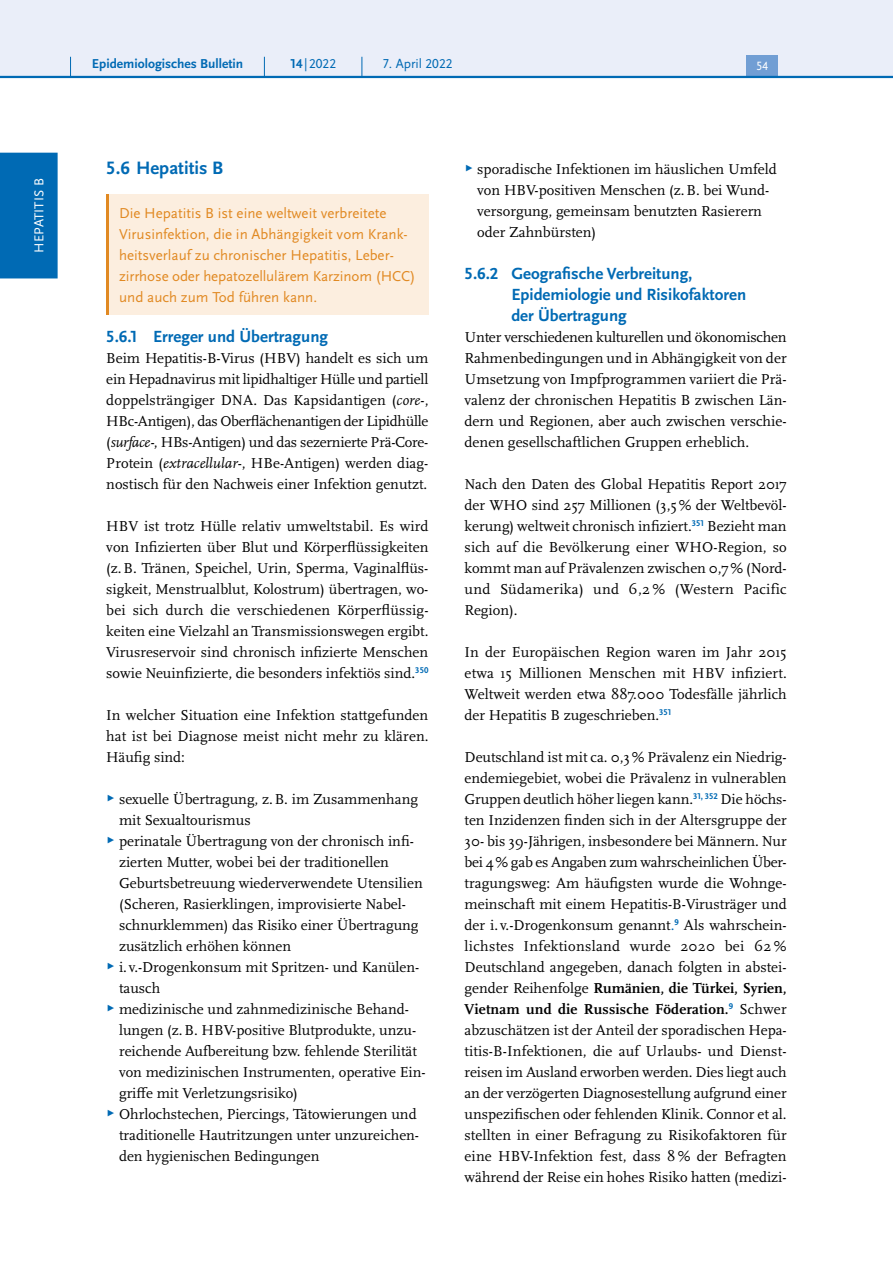
<style>
.page{position:relative;width:893px;height:1263px;background:#fff}
.page>*{position:absolute;margin:0;border:0;box-sizing:border-box;transform-origin:0 0}
.t1{font:700 18.75px "Scala Sans Pro";color:#006ab4}
.t2{font:700 16.8px/21px "Scala Sans Pro";color:#006ab4}
.P_-_Fließtext{font:15px/21px "Scala Pro";color:#000;text-align:justify}
.P_-_Kasten_verankert{font:15px/21px "Scala Sans Pro";color:#e18922}
.Li_-_Aufzählung_Pfei{font:15px/21px "Scala Pro";color:#000}
.t3{font:700 13.5px "Scala Sans Pro";color:#006ab4}
.t4{font:13.5px "Scala Sans Pro";color:#006ab4}
.t5{font:13.5px "Scala Sans Pro";color:#fff}
.t6{font:12.45px "Scala Sans Pro";color:#fff}
.s1{font-weight:700}
.s2{font-style:italic}
.s3{font-family:"Scala Sans Pro";font-size:9px;color:#006ab4}
.s4{color:#006ab4}
</style>
<div class="page">
<div style="left:0;top:153px;width:58px;height:125px;background:#006ab4"></div>
<div style="left:106px;top:194px;width:322px;height:121px;background:#fceedf"></div>
<div style="left:0;top:0;width:893px;height:77px;background:#eaeef9"></div>
<div style="left:746px;top:55px;width:32px;height:21px;background:#719ed4"></div>
<hr style="left:0;top:76px;width:893px;height:2px;background:#006ab4">
<svg style="left:70px;top:57px;width:1px;height:19px"></svg>
<svg style="left:264px;top:57px;width:1px;height:19px"></svg>
<svg style="left:362px;top:57px;width:1px;height:19px"></svg>
<p class="t5" style="left:31px;top:253px;width:76px;rotate:-90deg">Hepatitis B</p>
<p class="t3" style="left:92px;top:55px;width:153px">Epidemiologisches Bulletin</p>
<p class="t4" style="left:291px;top:55px;width:47px"><span class="s1">14</span> |2022</p>
<p class="t4" style="left:383px;top:55px;width:71px">7. April 2022</p>
<p class="t6" style="left:756px;top:59px;width:13px">54</p>
<p class="t1" style="left:106px;top:157px;width:119px">5.6 Hepatitis B</p>
<p class="P_-_Kasten_verankert" style="left:119px;top:203px;width:298px">Die Hepatitis B ist eine weltweit verbreitete Virusinfektion, die in Abhängigkeit vom Krank&shy;heitsverlauf zu chronischer Hepatitis, Leber&shy;zirrhose oder hepatozellulärem Karzinom (HCC) und auch zum Tod führen kann.</p>
<p class="t2" style="left:106px;top:326px;width:223px">5.6.1 Erreger und Übertragung</p>
<p class="P_-_Fließtext" style="left:106px;top:347px;width:324px">Beim Hepatitis-B-Virus (HBV) handelt es sich um ein Hepadnavirus mit lipidhaltiger Hülle und partiell doppelsträngiger DNA. Das Kapsidantigen (<span class="s2">core</span>-, HBc-Antigen), das Oberflächenantigen der Lipidhülle (<span class="s2">surface-</span>, HBs-Antigen) und das sezernierte Prä-Core-Protein (<span class="s2">extracellular</span>-, HBe-Antigen) werden diag&shy;nostisch für den Nachweis einer Infektion genutzt.</p>
<p class="P_-_Fließtext" style="left:106px;top:515px;width:324px">HBV ist trotz Hülle relativ umweltstabil. Es wird von Infizierten über Blut und Körperflüssigkeiten (z.B. Tränen, Speichel, Urin, Sperma, Vaginalflüs&shy;sigkeit, Menstrualblut, Kolostrum) übertragen, wo&shy;bei sich durch die verschiedenen Körperflüssig&shy;keiten eine Vielzahl an Transmissionswegen ergibt.<br>Virusreservoir sind chronisch infizierte Menschen sowie Neuinfizierte, die besonders infektiös sind.<sup>350</sup></p>
<p class="P_-_Fließtext" style="left:106px;top:704px;width:324px">In welcher Situation eine Infektion stattgefunden hat ist bei Diagnose meist nicht mehr zu klären.<br>Häufig sind:</p>
<p class="P_-_Fließtext" style="left:119px;top:788px;width:300px;text-indent:-13px"><span class="s3">▶</span> sexuelle Übertragung, z.B. im Zusammenhang mit Sexualtourismus</p>
<p class="P_-_Fließtext" style="left:119px;top:830px;width:305px;text-align:left;text-indent:-13px"><span class="s3">▶</span> perinatale Übertragung von der chronisch infi&shy;zierten Mutter, wobei bei der traditionellen Geburtsbetreuung wiederverwendete Utensilien (Scheren, Rasierklingen, improvisierte Nabel&shy;schnurklemmen) das Risiko einer Übertragung zusätzlich erhöhen können</p>
<p class="P_-_Fließtext" style="left:119px;top:956px;width:301px;text-indent:-13px"><span class="s3">▶</span> i. v.-Drogenkonsum mit Spritzen- und Kanülen&shy;tausch</p>
<p class="P_-_Fließtext" style="left:119px;top:998px;width:308px;text-align:left;text-indent:-13px"><span class="s3">▶</span> medizinische und zahnmedizinische Behand&shy;lungen (z.B. HBV-positive Blutprodukte, unzu&shy;reichende Aufbereitung bzw. fehlende Sterilität von medizinischen Instrumenten, operative Ein&shy;griffe mit Verletzungsrisiko)</p>
<p class="P_-_Fließtext" style="left:119px;top:1103px;width:302px;text-align:left;text-indent:-13px"><span class="s3">▶</span> Ohrlochstechen, Piercings, Tätowierungen und traditionelle Hautritzungen unter unzureichen&shy;den hygienischen Bedingungen</p>
<p class="Li_-_Aufzählung_Pfei" style="left:477px;top:158px;width:301px;text-indent:-13px"><span class="s3">▶</span> sporadische Infektionen im häuslichen Umfeld von HBV-positiven Menschen (z.B. bei Wund&shy;versorgung, gemeinsam benutzten Rasierern oder Zahnbürsten)</p>
<p class="t2" style="left:511px;top:263px;width:236px;text-indent:-47px">5.6.2 Geografische Verbreitung,<br>Epidemiologie und Risikofaktoren der Übertragung</p>
<p class="P_-_Fließtext" style="left:465px;top:326px;width:324px">Unter verschiedenen kulturellen und ökonomischen Rahmenbedingungen und in Abhängigkeit von der Umsetzung von Impfprogrammen variiert die Prä&shy;valenz der chronischen Hepatitis B zwischen Län&shy;dern und Regionen, aber auch zwischen verschie&shy;denen gesellschaftlichen Gruppen erheblich.</p>
<p class="P_-_Fließtext" style="left:465px;top:473px;width:324px">Nach den Daten des Global Hepatitis Report 2017 der WHO sind 257 Millionen (3,5% der Weltbevöl&shy;kerung) weltweit chronisch infiziert.<sup>351</sup> Bezieht man sich auf die Bevölkerung einer WHO-Region, so kommt man auf Prävalenzen zwischen 0,7% (Nord&shy;und Südamerika) und 6,2 % (Western Pacific Region).</p>
<p class="P_-_Fließtext" style="left:465px;top:641px;width:324px">In der Europäischen Region waren im Jahr 2015 etwa 15 Millionen Menschen mit HBV infiziert.<br>Weltweit werden etwa 887.000 Todesfälle jährlich der Hepatitis B zugeschrieben.<sup>351</sup></p>
<p class="P_-_Fließtext" style="left:465px;top:746px;width:324px">Deutschland ist mit ca. 0,3% Prävalenz ein Niedrig&shy;endemiegebiet, wobei die Prävalenz in vulnerablen Gruppen deutlich höher liegen kann.<sup>31,</sup> <sup>352</sup> Die höchs&shy;ten Inzidenzen finden sich in der Altersgruppe der 30- bis 39-Jährigen, insbesondere bei Männern. Nur bei 4 % gab es Angaben zum wahrscheinlichen Über&shy;tragungsweg: Am häufigsten wurde die Wohnge&shy;meinschaft mit einem Hepatitis-B-Virusträger und der i. v.-Drogenkonsum genannt<span class="s4">.</span><sup>9</sup> Als wahrschein&shy;lichstes Infektionsland wurde 2020 bei 62 % Deutschland angegeben, danach folgten in abstei&shy;gender Reihenfolge <span class="s1">Rumänien, die Türkei, Syrien, Vietnam und die Russische Föderation.</span><sup>9</sup> Schwer abzuschätzen ist der Anteil der sporadischen Hepa&shy;titis-B-Infektionen, die auf Urlaubs- und Dienst&shy;reisen im Ausland erworben werden. Dies liegt auch an der verzögerten Diagnosestellung aufgrund einer unspezifischen oder fehlenden Klinik. Connor et al. stellten in einer Befragung zu Risikofaktoren für eine HBV-Infektion fest, dass 8 % der Befragten während der Reise ein hohes Risiko hatten (medizi-</p>
</div>
